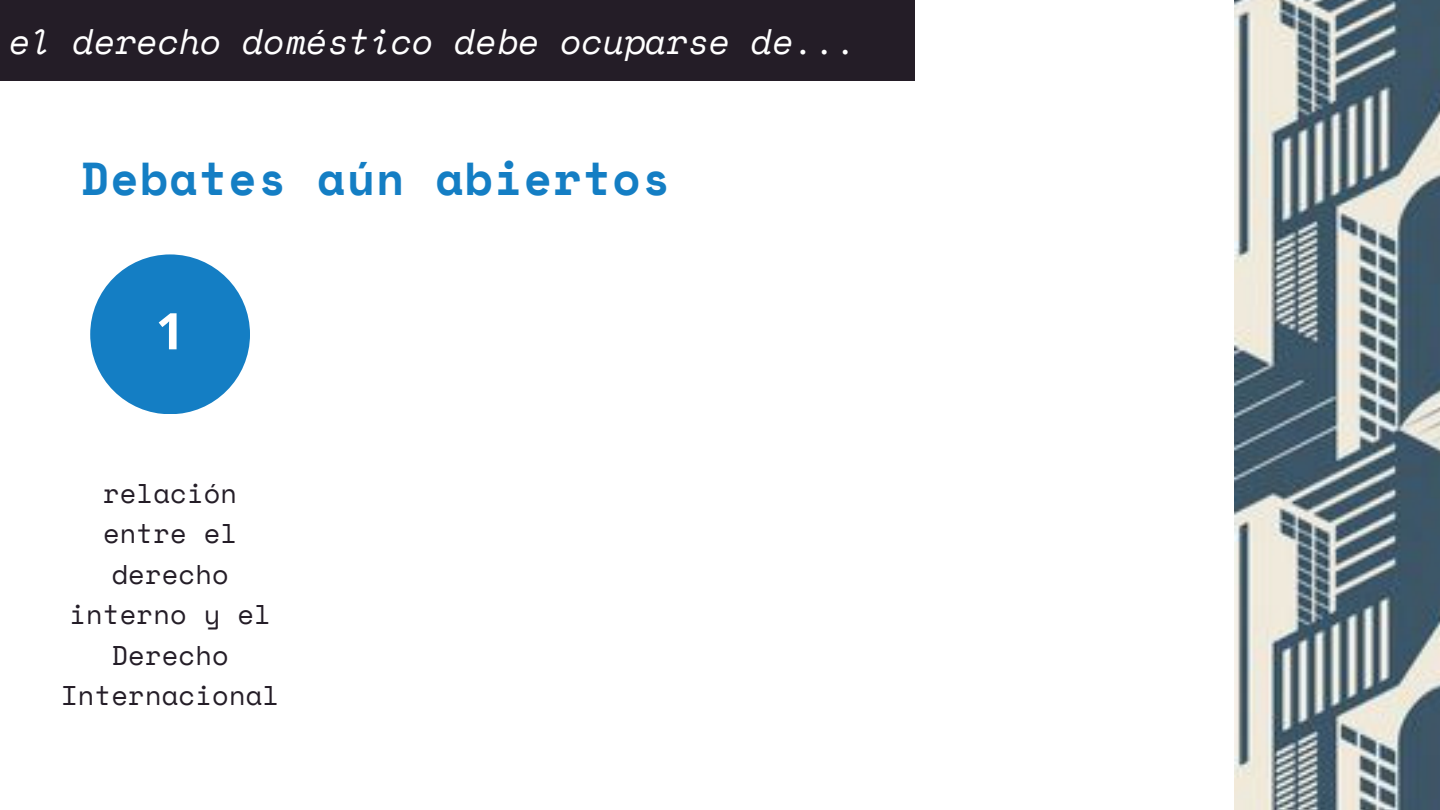
<style>
.page{position:relative;width:1440px;height:810px;background:#fff}
.page>*{position:absolute;margin:0;border:0;box-sizing:border-box;transform-origin:0 0}
.t1{font:700 50.5px "Open Sans";color:#fff}
.t2{font:700 46px "Space Mono";letter-spacing:.03em;color:#147ec4}
.t3{font:italic 34.6px "Space Mono";color:#fff}
.t4{font:27px/40.5px "Space Mono";letter-spacing:.01em;color:#241d27;text-align:center}
</style>
<div class="page">
<div style="left:90px;top:254px;width:160px;height:160px;background:#147ec4;border-radius:50%"></div>
<img style="left:1234px;top:0;width:206px;height:810px">
<div style="left:0;top:0;width:914px;height:81px;background:#241d27"></div>
<p class="t3" style="left:10px;top:15px;width:849px">el derecho doméstico debe ocuparse de...</p>
<h2 class="t2" style="left:81px;top:144px;width:591px">Debates aún abiertos</h2>
<h1 class="t1" style="left:156px;top:295px;width:30px">1</h1>
<p class="t4" style="left:61px;top:472px;width:220px">relación entre el derecho interno y el<br>Derecho<br>Internacional</p>
</div>
